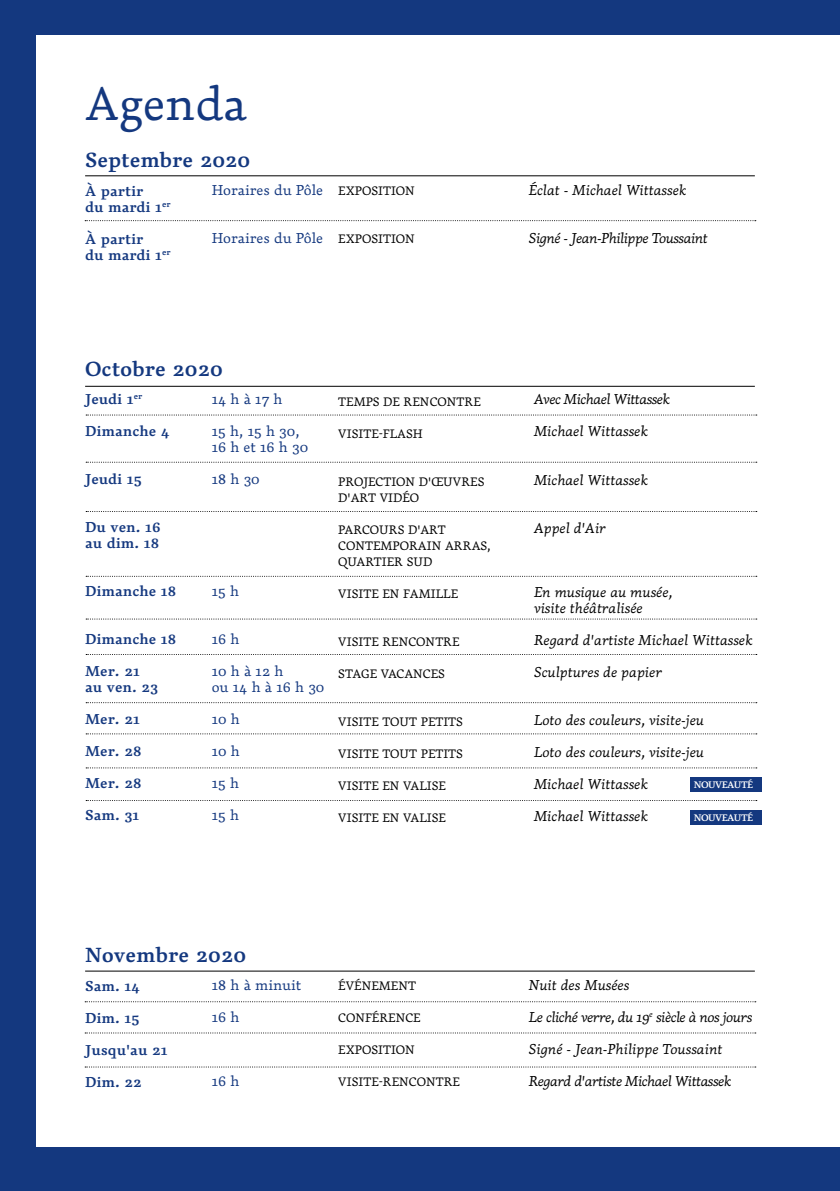
<style>
.page{position:relative;width:840px;height:1191px;background:#fff}
.page>*{position:absolute;margin:0;border:0;box-sizing:border-box;transform-origin:0 0}
.t1{font:300 46px "Dederon LOT";color:#14387f}
.t2{font:600 20px "Dederon LOT";color:#14387f}
.t3{font:italic 300 14px/16px "Dederon LOT";color:#000}
.t4{font:600 14px/16px "Dederon LOT";color:#14387f}
.t5{font:italic 300 14px "Dederon LOT";letter-spacing:-.035em;color:#000}
.t6{font:300 14px/16px "Dederon LOT";color:#14387f}
.t7{font:300 12px/16px "Dederon LOT";color:#000}
.t8{font:600 9.2px "Dederon LOT";letter-spacing:-.06em;color:#fff}
</style>
<div class="page">
<div style="left:0;top:0;width:839px;height:1191px;background:#14387f"></div>
<div style="left:37px;top:35px;width:802px;height:1111px;background:#fff"></div>
<hr style="left:85px;top:175px;width:669px;height:1px;background:#000">
<svg style="left:85px;top:220px;width:670px;height:1px"></svg>
<hr style="left:85px;top:386px;width:669px;height:1px;background:#000">
<svg style="left:86px;top:414px;width:670px;height:1px"></svg>
<svg style="left:86px;top:462px;width:670px;height:1px"></svg>
<svg style="left:86px;top:511px;width:670px;height:1px"></svg>
<svg style="left:86px;top:576px;width:670px;height:1px"></svg>
<svg style="left:86px;top:618px;width:670px;height:1px"></svg>
<svg style="left:86px;top:654px;width:670px;height:1px"></svg>
<svg style="left:86px;top:702px;width:670px;height:1px"></svg>
<svg style="left:86px;top:733px;width:670px;height:1px"></svg>
<svg style="left:86px;top:800px;width:670px;height:1px"></svg>
<div style="left:689px;top:777px;width:72px;height:15px;background:#14387f"></div>
<svg style="left:86px;top:767px;width:670px;height:1px"></svg>
<div style="left:689px;top:810px;width:72px;height:14px;background:#14387f"></div>
<hr style="left:85px;top:970px;width:669px;height:1px;background:#000">
<svg style="left:85px;top:1001px;width:670px;height:1px"></svg>
<svg style="left:85px;top:1032px;width:670px;height:1px"></svg>
<svg style="left:85px;top:1066px;width:670px;height:1px"></svg>
<h1 class="t1" style="left:85px;top:76px;width:163px">Agenda</h1>
<h2 class="t2" style="left:85px;top:148px;width:167px">Septembre 2020</h2>
<p class="t4" style="left:85px;top:183px;width:87px">À partir<br>du mardi 1<sup>er</sup></p>
<p class="t4" style="left:85px;top:231px;width:87px">À partir<br>du mardi 1<sup>er</sup></p>
<p class="t6" style="left:211px;top:182px;width:113px">Horaires du Pôle</p>
<p class="t6" style="left:211px;top:230px;width:113px">Horaires du Pôle</p>
<p class="t7" style="left:338px;top:183px;width:78px">EXPOSITION</p>
<p class="t7" style="left:338px;top:231px;width:78px">EXPOSITION</p>
<p class="t3" style="left:528px;top:182px;width:159px">Éclat - Michael Wittassek</p>
<p class="t5" style="left:528px;top:229px;width:180px">Signé - Jean-Philippe Toussaint</p>
<h2 class="t2" style="left:85px;top:357px;width:139px">Octobre 2020</h2>
<p class="t4" style="left:85px;top:391px;width:59px">Jeudi 1<sup>er</sup></p>
<p class="t4" style="left:85px;top:423px;width:86px">Dimanche 4</p>
<p class="t4" style="left:85px;top:471px;width:58px">Jeudi 15</p>
<p class="t4" style="left:85px;top:519px;width:77px">Du ven. 16 au dim. 18</p>
<p class="t4" style="left:85px;top:583px;width:93px">Dimanche 18</p>
<p class="t4" style="left:85px;top:631px;width:93px">Dimanche 18</p>
<p class="t4" style="left:85px;top:663px;width:75px">Mer. 21 au ven. 23</p>
<p class="t4" style="left:85px;top:711px;width:56px">Mer. 21</p>
<p class="t4" style="left:85px;top:743px;width:58px">Mer. 28</p>
<p class="t4" style="left:85px;top:775px;width:58px">Mer. 28</p>
<p class="t4" style="left:85px;top:807px;width:56px">Sam. 31</p>
<p class="t6" style="left:211px;top:391px;width:72px">14 h à 17 h</p>
<p class="t6" style="left:211px;top:423px;width:98px">15 h, 15 h 30,<br>16 h et 16 h 30</p>
<p class="t6" style="left:211px;top:471px;width:49px">18 h 30</p>
<p class="t6" style="left:211px;top:583px;width:29px">15 h</p>
<p class="t6" style="left:211px;top:631px;width:29px">16 h</p>
<p class="t6" style="left:211px;top:663px;width:114px">10 h à 12 h<br>ou 14 h à 16 h 30</p>
<p class="t6" style="left:211px;top:711px;width:30px">10 h</p>
<p class="t6" style="left:211px;top:743px;width:30px">10 h</p>
<p class="t6" style="left:211px;top:775px;width:29px">15 h</p>
<p class="t6" style="left:211px;top:807px;width:29px">15 h</p>
<p class="t7" style="left:338px;top:393px;width:144px">TEMPS DE RENCONTRE</p>
<p class="t7" style="left:338px;top:425px;width:86px">VISITE-FLASH</p>
<p class="t7" style="left:338px;top:473px;width:148px">PROJECTION D'ŒUVRES<br>D'ART VIDÉO</p>
<p class="t7" style="left:338px;top:521px;width:154px">PARCOURS D'ART<br>CONTEMPORAIN ARRAS,<br>QUARTIER SUD</p>
<p class="t7" style="left:338px;top:585px;width:121px">VISITE EN FAMILLE</p>
<p class="t7" style="left:338px;top:633px;width:123px">VISITE RENCONTRE</p>
<p class="t7" style="left:338px;top:665px;width:108px">STAGE VACANCES</p>
<p class="t7" style="left:338px;top:713px;width:126px">VISITE TOUT PETITS</p>
<p class="t7" style="left:338px;top:745px;width:126px">VISITE TOUT PETITS</p>
<p class="t7" style="left:338px;top:777px;width:109px">VISITE EN VALISE</p>
<p class="t7" style="left:338px;top:809px;width:109px">VISITE EN VALISE</p>
<p class="t5" style="left:533px;top:391px;width:137px">Avec Michael Wittassek</p>
<p class="t3" style="left:533px;top:423px;width:115px">Michael Wittassek</p>
<p class="t3" style="left:533px;top:471px;width:115px">Michael Wittassek</p>
<p class="t3" style="left:533px;top:519px;width:73px">Appel d'Air</p>
<p class="t3" style="left:533px;top:583px;width:140px">En musique au musée, visite théâtralisée</p>
<p class="t3" style="left:533px;top:631px;width:220px">Regard d'artiste Michael Wittassek</p>
<p class="t3" style="left:533px;top:663px;width:129px">Sculptures de papier</p>
<p class="t3" style="left:533px;top:711px;width:171px">Loto des couleurs, visite-jeu</p>
<p class="t3" style="left:533px;top:743px;width:171px">Loto des couleurs, visite-jeu</p>
<p class="t3" style="left:533px;top:775px;width:115px">Michael Wittassek</p>
<p class="t3" style="left:533px;top:807px;width:115px">Michael Wittassek</p>
<p class="t8" style="left:693px;top:779px;width:61px">NOUVEAUTÉ</p>
<p class="t8" style="left:693px;top:811px;width:61px">NOUVEAUTÉ</p>
<h2 class="t2" style="left:85px;top:943px;width:162px">Novembre 2020</h2>
<p class="t4" style="left:85px;top:978px;width:57px">Sam. 14</p>
<p class="t4" style="left:85px;top:1010px;width:56px">Dim. 15</p>
<p class="t4" style="left:85px;top:1042px;width:84px">Jusqu'au 21</p>
<p class="t4" style="left:85px;top:1074px;width:58px">Dim. 22</p>
<p class="t6" style="left:211px;top:977px;width:91px">18 h à minuit</p>
<p class="t6" style="left:211px;top:1009px;width:29px">16 h</p>
<p class="t6" style="left:211px;top:1073px;width:29px">16 h</p>
<p class="t7" style="left:338px;top:978px;width:79px">ÉVÉNEMENT</p>
<p class="t7" style="left:338px;top:1010px;width:84px">CONFÉRENCE</p>
<p class="t7" style="left:338px;top:1042px;width:78px">EXPOSITION</p>
<p class="t7" style="left:338px;top:1074px;width:123px">VISITE-RENCONTRE</p>
<p class="t3" style="left:528px;top:977px;width:102px">Nuit des Musées</p>
<p class="t5" style="left:528px;top:1008px;width:225px">Le cliché verre, du 19<sup>e</sup> siècle à nos jours</p>
<p class="t3" style="left:528px;top:1041px;width:195px">Signé - Jean-Philippe Toussaint</p>
<p class="t5" style="left:528px;top:1072px;width:204px">Regard d'artiste Michael Wittassek</p>
</div>
